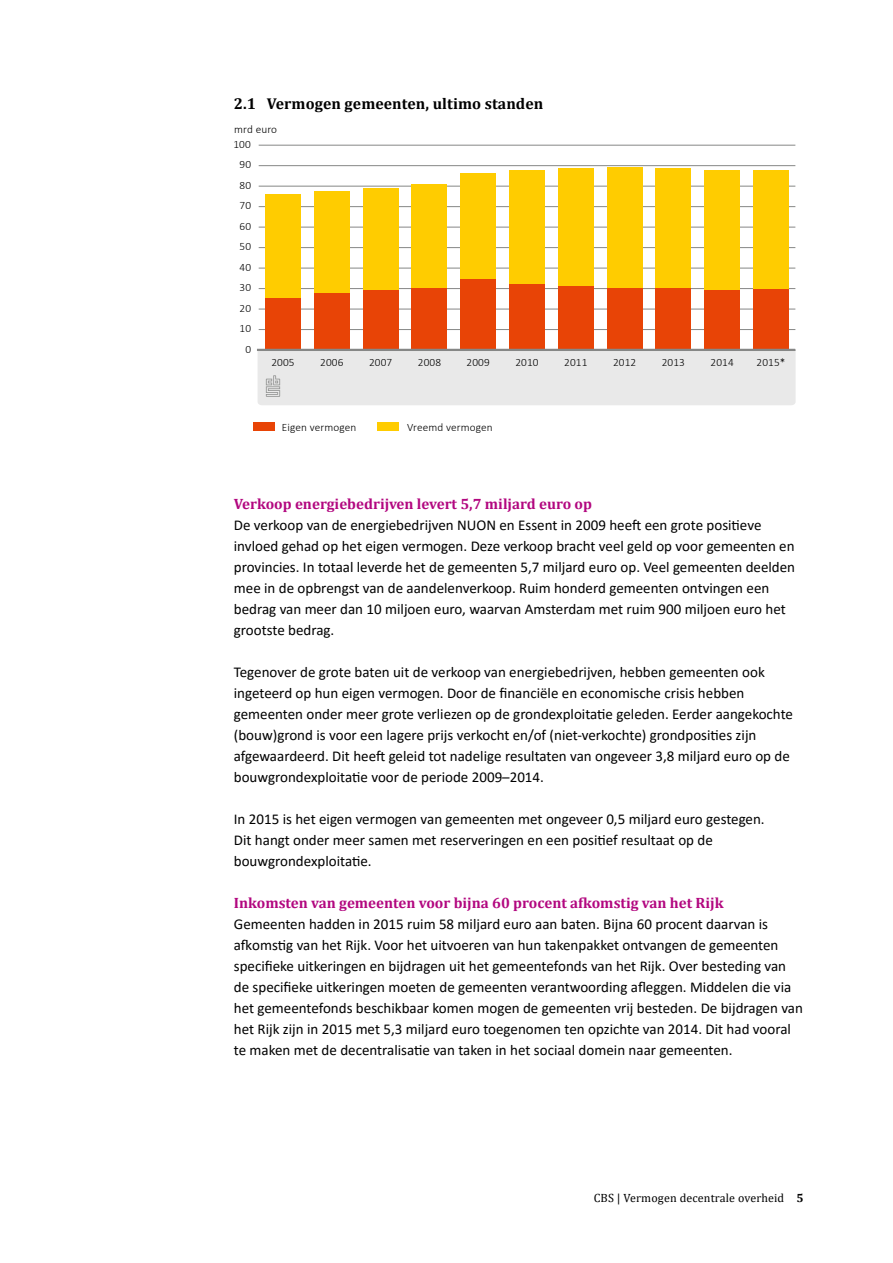
<style>
.page{position:relative;width:893px;height:1263px;background:#fff}
.page>*{position:absolute;margin:0;border:0;box-sizing:border-box;transform-origin:0 0}
.t1{font:700 15.75px "Cambria";letter-spacing:.005em;color:#000}
.t2{font:15px/21px "Calibri";color:#000}
.t3{font:700 15px "Cambria";color:#b2077f}
.t4{font:12px "Cambria";letter-spacing:.01em;color:#000}
.t5{font:300 11.25px "Calibri";letter-spacing:.01em;color:#000}
.s1{font-weight:700}
</style>
<div class="page">
<div style="left:253px;top:422px;width:21px;height:9px;background:#e84406"></div>
<div style="left:377px;top:422px;width:22px;height:9px;background:#fc0"></div>
<div style="left:258px;top:350px;width:538px;height:55px;background:#e9e9e9"></div>
<hr style="left:259px;top:329px;width:536px;height:1px;background:#868786">
<hr style="left:259px;top:309px;width:536px;height:1px;background:#868786">
<hr style="left:259px;top:288px;width:536px;height:1px;background:#868786">
<hr style="left:259px;top:268px;width:536px;height:1px;background:#868786">
<hr style="left:259px;top:247px;width:536px;height:1px;background:#868786">
<hr style="left:259px;top:227px;width:536px;height:1px;background:#868786">
<hr style="left:259px;top:206px;width:536px;height:1px;background:#868786">
<hr style="left:259px;top:186px;width:536px;height:1px;background:#868786">
<hr style="left:259px;top:165px;width:536px;height:1px;background:#868786">
<hr style="left:259px;top:145px;width:536px;height:1px;background:#868786">
<div style="left:265px;top:195px;width:36px;height:103px;background:#fc0"></div>
<div style="left:314px;top:191px;width:35px;height:103px;background:#fc0"></div>
<div style="left:363px;top:188px;width:35px;height:103px;background:#fc0"></div>
<div style="left:412px;top:184px;width:35px;height:105px;background:#fc0"></div>
<div style="left:461px;top:173px;width:35px;height:107px;background:#fc0"></div>
<div style="left:509px;top:170px;width:36px;height:114px;background:#fc0"></div>
<div style="left:558px;top:169px;width:35px;height:117px;background:#fc0"></div>
<div style="left:607px;top:167px;width:35px;height:122px;background:#fc0"></div>
<div style="left:656px;top:168px;width:35px;height:121px;background:#fc0"></div>
<div style="left:705px;top:170px;width:35px;height:120px;background:#fc0"></div>
<div style="left:753px;top:170px;width:36px;height:119px;background:#fc0"></div>
<div style="left:265px;top:298px;width:36px;height:52px;background:#e84406"></div>
<div style="left:314px;top:294px;width:35px;height:56px;background:#e84406"></div>
<div style="left:363px;top:291px;width:35px;height:59px;background:#e84406"></div>
<div style="left:412px;top:289px;width:35px;height:61px;background:#e84406"></div>
<div style="left:461px;top:280px;width:35px;height:70px;background:#e84406"></div>
<div style="left:509px;top:284px;width:36px;height:66px;background:#e84406"></div>
<div style="left:558px;top:286px;width:35px;height:64px;background:#e84406"></div>
<div style="left:607px;top:289px;width:35px;height:61px;background:#e84406"></div>
<div style="left:656px;top:289px;width:35px;height:61px;background:#e84406"></div>
<div style="left:705px;top:290px;width:35px;height:60px;background:#e84406"></div>
<div style="left:753px;top:289px;width:36px;height:61px;background:#e84406"></div>
<hr style="left:257px;top:349px;width:538px;height:2px;background:#868786">
<p class="t1" style="left:234px;top:93px;width:311px">2.1 Vermogen gemeenten, ultimo standen</p>
<p class="t5" style="left:234px;top:122px;width:44px">mrd euro</p>
<p class="t5" style="left:233px;top:137px;width:19px">100</p>
<p class="t5" style="left:240px;top:158px;width:13px">90</p>
<p class="t5" style="left:240px;top:178px;width:13px">80</p>
<p class="t5" style="left:240px;top:198px;width:13px">70</p>
<p class="t5" style="left:240px;top:219px;width:13px">60</p>
<p class="t5" style="left:240px;top:239px;width:13px">50</p>
<p class="t5" style="left:240px;top:260px;width:13px">40</p>
<p class="t5" style="left:240px;top:280px;width:13px">30</p>
<p class="t5" style="left:240px;top:301px;width:13px">20</p>
<p class="t5" style="left:240px;top:321px;width:13px">10</p>
<p class="t5" style="left:245px;top:342px;width:7px">0</p>
<p class="t5" style="left:271px;top:355px;width:25px">2005</p>
<p class="t5" style="left:320px;top:355px;width:25px">2006</p>
<p class="t5" style="left:369px;top:355px;width:25px">2007</p>
<p class="t5" style="left:418px;top:355px;width:25px">2008</p>
<p class="t5" style="left:467px;top:355px;width:25px">2009</p>
<p class="t5" style="left:515px;top:355px;width:25px">2010</p>
<p class="t5" style="left:564px;top:355px;width:25px">2011</p>
<p class="t5" style="left:613px;top:355px;width:25px">2012</p>
<p class="t5" style="left:662px;top:355px;width:25px">2013</p>
<p class="t5" style="left:711px;top:355px;width:25px">2014</p>
<p class="t5" style="left:756px;top:355px;width:30px">2015*</p>
<p class="t5" style="left:282px;top:420px;width:76px">Eigen vermogen</p>
<p class="t5" style="left:407px;top:420px;width:87px">Vreemd vermogen</p>
<p class="t3" style="left:234px;top:495px;width:360px">Verkoop energiebedrijven levert 5,7 miljard euro op</p>
<p class="t2" style="left:234px;top:514px;width:563px">De verkoop van de energiebedrijven NUON en Essent in 2009 heeft een grote positieve invloed gehad op het eigen vermogen. Deze verkoop bracht veel geld op voor gemeenten en provincies. In totaal leverde het de gemeenten 5,7 miljard euro op. Veel gemeenten deelden mee in de opbrengst van de aandelenverkoop. Ruim honderd gemeenten ontvingen een bedrag van meer dan 10 miljoen euro, waarvan Amsterdam met ruim 900 miljoen euro het grootste bedrag.</p>
<p class="t2" style="left:234px;top:661px;width:561px">Tegenover de grote baten uit de verkoop van energiebedrijven, hebben gemeenten ook ingeteerd op hun eigen vermogen. Door de financiële en economische crisis hebben gemeenten onder meer grote verliezen op de grondexploitatie geleden. Eerder aangekochte (bouw)grond is voor een lagere prijs verkocht en/of (niet-verkochte) grondposities zijn afgewaardeerd. Dit heeft geleid tot nadelige resultaten van ongeveer 3,8 miljard euro op de bouwgrondexploitatie voor de periode 2009–2014.</p>
<p class="t2" style="left:234px;top:808px;width:532px">In 2015 is het eigen vermogen van gemeenten met ongeveer 0,5 miljard euro gestegen.<br>Dit hangt onder meer samen met reserveringen en een positief resultaat op de bouwgrondexploitatie.</p>
<p class="t3" style="left:234px;top:894px;width:491px">Inkomsten van gemeenten voor bijna 60 procent afkomstig van het Rijk</p>
<p class="t2" style="left:234px;top:913px;width:571px">Gemeenten hadden in 2015 ruim 58 miljard euro aan baten. Bijna 60 procent daarvan is afkomstig van het Rijk. Voor het uitvoeren van hun takenpakket ontvangen de gemeenten specifieke uitkeringen en bijdragen uit het gemeentefonds van het Rijk. Over besteding van de specifieke uitkeringen moeten de gemeenten verantwoording afleggen. Middelen die via het gemeentefonds beschikbaar komen mogen de gemeenten vrij besteden. De bijdragen van het Rijk zijn in 2015 met 5,3 miljard euro toegenomen ten opzichte van 2014. Dit had vooral te maken met de decentralisatie van taken in het sociaal domein naar gemeenten.</p>
<p class="t4" style="left:594px;top:1191px;width:211px">CBS | Vermogen decentrale overheid <span class="s1">5</span></p>
</div>
